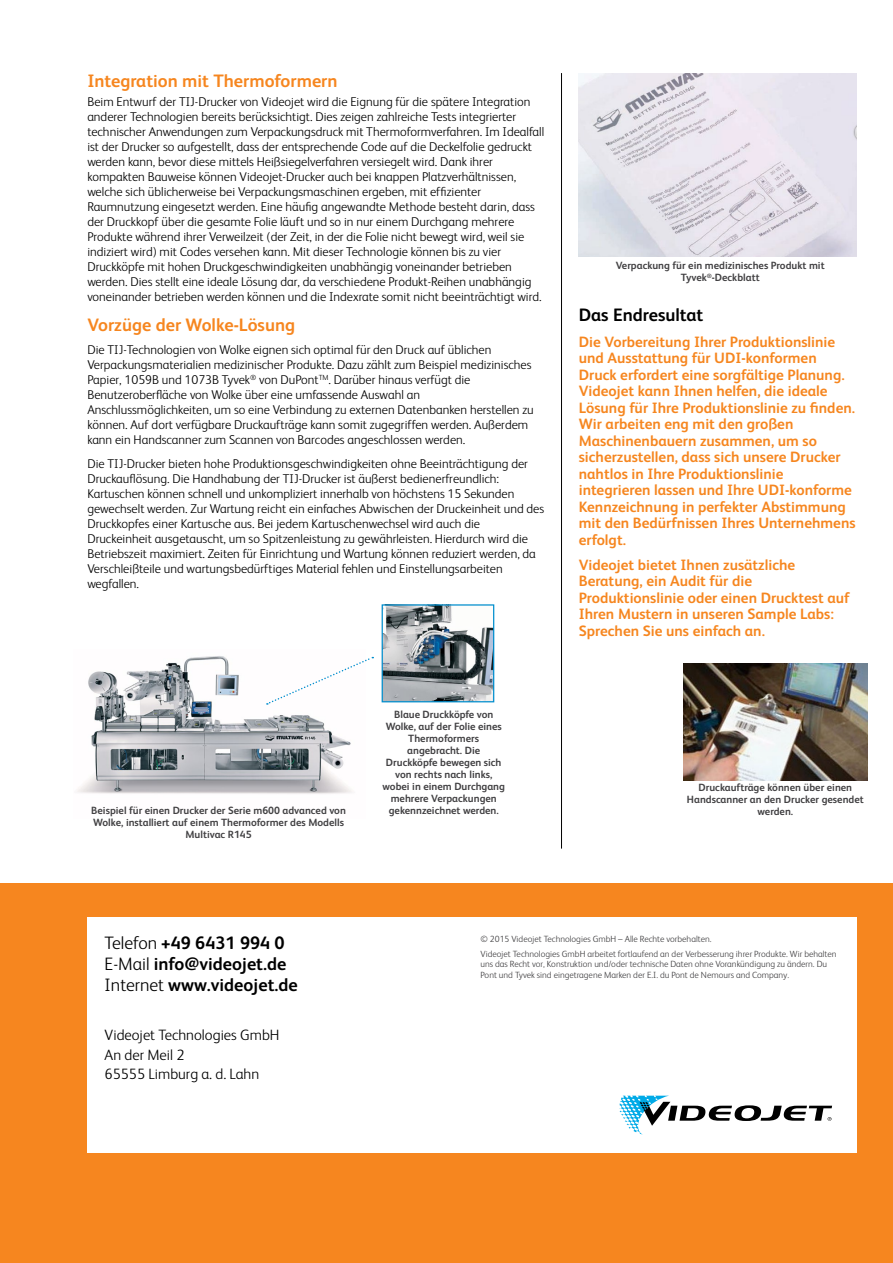
<style>
.page{position:relative;width:893px;height:1263px;background:#fff}
.page>*{position:absolute;margin:0;border:0;box-sizing:border-box;transform-origin:0 0}
.t1{font:700 18px/21px "FS Albert";color:#000}
.t2{font:700 18px "FS Albert";color:#f6861f}
.t3{font:700 15px/16.5px "FS Albert";color:#f6861f}
.t4{font:300 15px/19.5px "FS Albert";color:#000}
.t5{font:300 12.75px/15px "FS Albert";color:#000}
.t6{font:700 10.5px/12px "FS Albert";color:#414042;text-align:center}
.t7{font:300 9px/14.7px "FS Albert";color:#414042}
.s1{font-weight:300}
</style>
<div class="page">
<div style="left:0;top:883px;width:893px;height:380px;background:#f6861f"></div>
<div style="left:87px;top:918px;width:769px;height:235px;background:#fff"></div>
<svg style="left:619px;top:1096px;width:213px;height:38px"></svg>
<hr style="left:561px;top:73px;width:1px;height:775px;background:#000">
<img style="left:579px;top:73px;width:277px;height:184px">
<img style="left:77px;top:656px;width:275px;height:138px">
<img style="left:384px;top:606px;width:108px;height:94px">
<div style="left:382px;top:604px;width:112px;height:98px;border:1px solid #008ece"></div>
<svg style="left:267px;top:656px;width:106px;height:49px"></svg>
<img style="left:684px;top:663px;width:183px;height:117px">
<h1 class="t2" style="left:87px;top:71px;width:252px">Integration mit Thermoformern</h1>
<p class="t5" style="left:87px;top:94px;width:458px">Beim Entwurf der TIJ-Drucker von Videojet wird die Eignung für die spätere Integration anderer Technologien bereits berücksichtigt. Dies zeigen zahlreiche Tests integrierter technischer Anwendungen zum Verpackungsdruck mit Thermoformverfahren. Im Idealfall ist der Drucker so aufgestellt, dass der entsprechende Code auf die Deckelfolie gedruckt werden kann, bevor diese mittels Heißsiegelverfahren versiegelt wird. Dank ihrer kompakten Bauweise können Videojet-Drucker auch bei knappen Platzverhältnissen, welche sich üblicherweise bei Verpackungsmaschinen ergeben, mit effizienter Raumnutzung eingesetzt werden. Eine häufig angewandte Methode besteht darin, dass der Druckkopf über die gesamte Folie läuft und so in nur einem Durchgang mehrere Produkte während ihrer Verweilzeit (der Zeit, in der die Folie nicht bewegt wird, weil sie indiziert wird) mit Codes versehen kann. Mit dieser Technologie können bis zu vier Druckköpfe mit hohen Druckgeschwindigkeiten unabhängig voneinander betrieben werden. Dies stellt eine ideale Lösung dar, da verschiedene Produkt-Reihen unabhängig voneinander betrieben werden können und die Indexrate somit nicht beeinträchtigt wird.</p>
<h1 class="t2" style="left:87px;top:314px;width:209px">Vorzüge der Wolke-Lösung</h1>
<p class="t5" style="left:87px;top:342px;width:448px">Die TIJ-Technologien von Wolke eignen sich optimal für den Druck auf üblichen Verpackungsmaterialien medizinischer Produkte. Dazu zählt zum Beispiel medizinisches Papier, 1059B und 1073B Tyvek<sup>®</sup> von DuPont<sup>TM</sup>. Darüber hinaus verfügt die Benutzeroberfläche von Wolke über eine umfassende Auswahl an Anschlussmöglichkeiten, um so eine Verbindung zu externen Datenbanken herstellen zu können. Auf dort verfügbare Druckaufträge kann somit zugegriffen werden. Außerdem kann ein Handscanner zum Scannen von Barcodes angeschlossen werden.</p>
<p class="t5" style="left:87px;top:456px;width:458px">Die TIJ-Drucker bieten hohe Produktionsgeschwindigkeiten ohne Beeinträchtigung der Druckauflösung. Die Handhabung der TIJ-Drucker ist äußerst bedienerfreundlich:<br>Kartuschen können schnell und unkompliziert innerhalb von höchstens 15 Sekunden gewechselt werden. Zur Wartung reicht ein einfaches Abwischen der Druckeinheit und des Druckkopfes einer Kartusche aus. Bei jedem Kartuschenwechsel wird auch die Druckeinheit ausgetauscht, um so Spitzenleistung zu gewährleisten. Hierdurch wird die Betriebszeit maximiert. Zeiten für Einrichtung und Wartung können reduziert werden, da Verschleißteile und wartungsbedürftiges Material fehlen und Einstellungsarbeiten wegfallen.</p>
<p class="t6" style="left:91px;top:804px;width:256px">Beispiel für einen Drucker der Serie m600 advanced von<br>Wolke, installiert auf einem Thermoformer des Modells<br>Multivac R145</p>
<p class="t6" style="left:382px;top:708px;width:124px">Blaue Druckköpfe von<br>Wolke, auf der Folie eines<br>Thermoformers angebracht. Die<br>Druckköpfe bewegen sich von rechts nach links, wobei in einem Durchgang mehrere Verpackungen gekennzeichnet werden.</p>
<p class="t6" style="left:616px;top:259px;width:210px">Verpackung für ein medizinisches Produkt mit<br>Tyvek<sup>®</sup>-Deckblatt</p>
<h1 class="t1" style="left:579px;top:305px;width:126px">Das Endresultat</h1>
<p class="t3" style="left:579px;top:333px;width:278px">Die Vorbereitung Ihrer Produktionslinie und Ausstattung für UDI-konformen Druck erfordert eine sorgfältige Planung.<br>Videojet kann Ihnen helfen, die ideale Lösung für Ihre Produktionslinie zu finden.<br>Wir arbeiten eng mit den großen Maschinenbauern zusammen, um so sicherzustellen, dass sich unsere Drucker nahtlos in Ihre Produktionslinie integrieren lassen und Ihre UDI-konforme Kennzeichnung in perfekter Abstimmung mit den Bedürfnissen Ihres Unternehmens erfolgt.</p>
<p class="t3" style="left:579px;top:556px;width:272px">Videojet bietet Ihnen zusätzliche Beratung, ein Audit für die Produktionslinie oder einen Drucktest auf Ihren Mustern in unseren Sample Labs:<br>Sprechen Sie uns einfach an.</p>
<p class="t6" style="left:687px;top:782px;width:178px">Druckaufträge können über einen<br>Handscanner an den Drucker gesendet werden.</p>
<h1 class="t1" style="left:105px;top:932px;width:195px"><span class="s1">Telefon</span> +49 6431 994 0<br><span class="s1">E-Mail</span> info@videojet.de<br><span class="s1">Internet</span> www.videojet.de</h1>
<p class="t4" style="left:105px;top:1025px;width:176px">Videojet Technologies GmbH<br>An der Meil 2<br>65555 Limburg a. d. Lahn</p>
<p class="t7" style="left:480px;top:931px;width:358px">© 2015 Videojet Technologies GmbH – Alle Rechte vorbehalten.<br>Videojet Technologies GmbH arbeitet fortlaufend an der Verbesserung ihrer Produkte. Wir behalten</p>
<p class="t7" style="left:480px;top:959px;width:348px;line-height:10.5px">uns das Recht vor, Konstruktion und/oder technische Daten ohne Vorankündigung zu ändern. Du<br>Pont und Tyvek sind eingetragene Marken der E.I. du Pont de Nemours and Company.</p>
</div>
